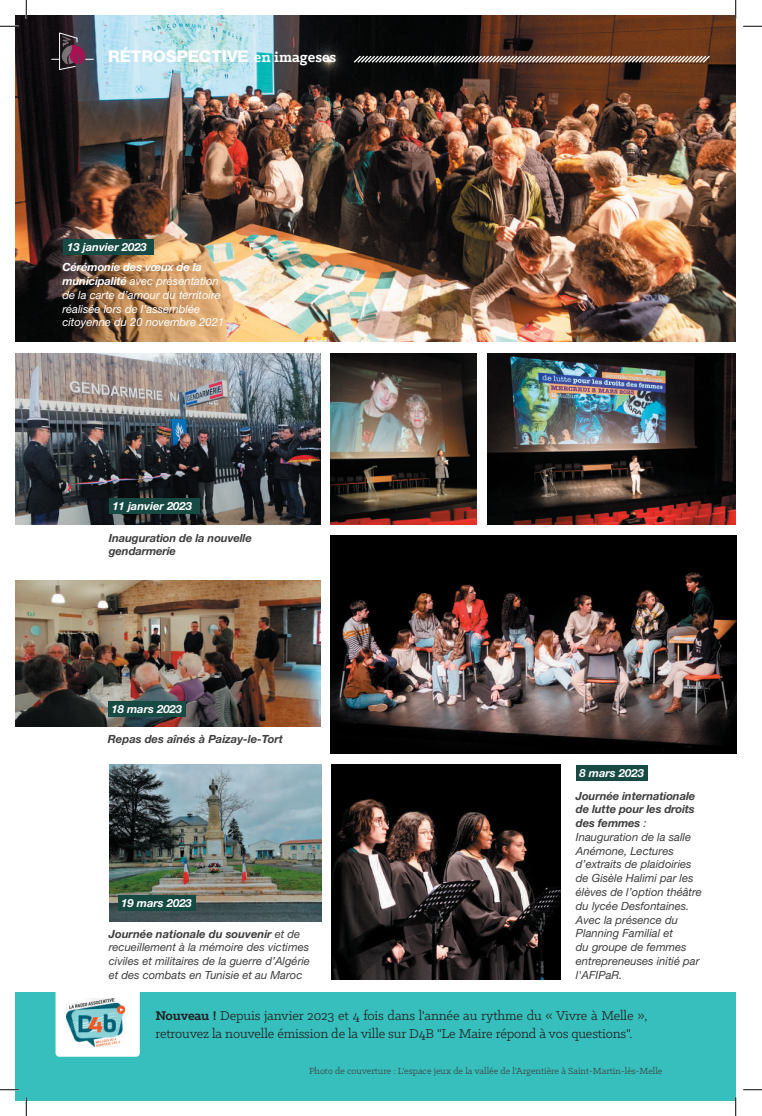
<style>
.page{position:relative;width:762px;height:1116px;background:#fff}
.page>*{position:absolute;margin:0;border:0;box-sizing:border-box;transform-origin:0 0}
.t1{font:800 16.25px "Helvetica Neue LT Std";color:#fff}
.t2{font:14.38px/17.5px "Klinic Slab";letter-spacing:-.01em;color:#231f20}
.t3{font:italic 11.25px/13.8px "Helvetica Neue LT Std";color:#3e3e3f}
.t4{font:italic 11.25px/13.8px "Helvetica Neue LT Std";color:#fff}
.t5{font:italic 700 11.25px/13.8px "Helvetica Neue LT Std";letter-spacing:-.01em;color:#3e3e3f}
.t6{font:italic 700 11.25px "Helvetica Neue LT Std";color:#fff}
.t7{font:10px "Klinic Slab";color:#3e3e3f}
.s1{font-family:"Klinic Slab";font-weight:700}
.s2{font-weight:700}
</style>
<div class="page">
<div style="left:16px;top:992px;width:719px;height:108px;background:#36bfbd"></div>
<img style="left:16px;top:16px;width:719px;height:325px">
<img style="left:16px;top:353px;width:304px;height:171px">
<img style="left:330px;top:353px;width:146px;height:171px">
<img style="left:331px;top:764px;width:229px;height:215px">
<img style="left:330px;top:535px;width:405px;height:218px">
<img style="left:16px;top:580px;width:304px;height:146px">
<svg style="left:352px;top:54px;width:358px;height:10px"></svg>
<svg style="left:52px;top:32px;width:41px;height:38px"></svg>
<div style="left:109px;top:498px;width:90px;height:15px;background:#184a44"></div>
<div style="left:64px;top:239px;width:90px;height:15px;background:#184a44"></div>
<div style="left:108px;top:701px;width:77px;height:15px;background:#184a44"></div>
<img style="left:110px;top:764px;width:211px;height:157px">
<div style="left:118px;top:895px;width:77px;height:15px;background:#184a44"></div>
<div style="left:575px;top:765px;width:72px;height:15px;background:#184a44"></div>
<div style="left:55px;top:992px;width:85px;height:64px;background:#fff"></div>
<img style="left:66px;top:998px;width:59px;height:48px">
<img style="left:487px;top:353px;width:248px;height:171px">
<svg style="left:0;top:25px;width:19px;height:2px"></svg>
<svg style="left:743px;top:25px;width:18px;height:2px"></svg>
<svg style="left:0;top:1088px;width:19px;height:2px"></svg>
<svg style="left:743px;top:1089px;width:18px;height:1px"></svg>
<svg style="left:25px;top:0;width:2px;height:19px"></svg>
<svg style="left:25px;top:1097px;width:2px;height:18px"></svg>
<svg style="left:734px;top:0;width:2px;height:19px"></svg>
<svg style="left:734px;top:1097px;width:2px;height:18px"></svg>
<h1 class="t1" style="left:108px;top:47px;width:230px">RÉTROSPECTIVE <span class="s1">en imageses</span></h1>
<p class="t6" style="left:67px;top:240px;width:81px">13 janvier 2023</p>
<p class="t4" style="left:62px;top:260px;width:163px"><span class="s2">Cérémonie des vœux de la municipalité</span> avec présentation de la carte d’amour du territoire réalisée lors de l’assemblée citoyenne du 20 novembre 2021</p>
<p class="t6" style="left:112px;top:499px;width:81px">11 janvier 2023</p>
<p class="t5" style="left:109px;top:530px;width:144px">Inauguration de la nouvelle gendarmerie</p>
<p class="t6" style="left:111px;top:702px;width:72px">18 mars 2023</p>
<p class="t5" style="left:108px;top:732px;width:177px">Repas des aînés à Paizay-le-Tort</p>
<p class="t6" style="left:121px;top:896px;width:72px">19 mars 2023</p>
<p class="t3" style="left:109px;top:926px;width:202px"><span class="s2">Journée nationale du souvenir</span> et de recueillement à la mémoire des victimes civiles et militaires de la guerre d’Algérie et des combats en Tunisie et au Maroc</p>
<p class="t6" style="left:579px;top:766px;width:66px">8 mars 2023</p>
<p class="t3" style="left:575px;top:788px;width:127px"><span class="s2">Journée internationale de lutte pour les droits des femmes</span> :<br>Inauguration de la salle<br>Anémone, Lectures d’extraits de plaidoiries de Gisèle Halimi par les élèves de l’option théâtre du lycée Desfontaines.<br>Avec la présence du<br>Planning Familial et<br>du groupe de femmes entrepreneuses initié par l'AFIPaR.</p>
<p class="t2" style="left:155px;top:1006px;width:493px"><span class="s2">Nouveau !</span> Depuis janvier 2023 et 4 fois dans l'année au rythme du « Vivre à Melle », retrouvez la nouvelle émission de la ville sur D4B "Le Maire répond à vos questions".</p>
<p class="t7" style="left:309px;top:1064px;width:354px">Photo de couverture : L'espace jeux de la vallée de l'Argentière à Saint-Martin-lès-Melle</p>
</div>
